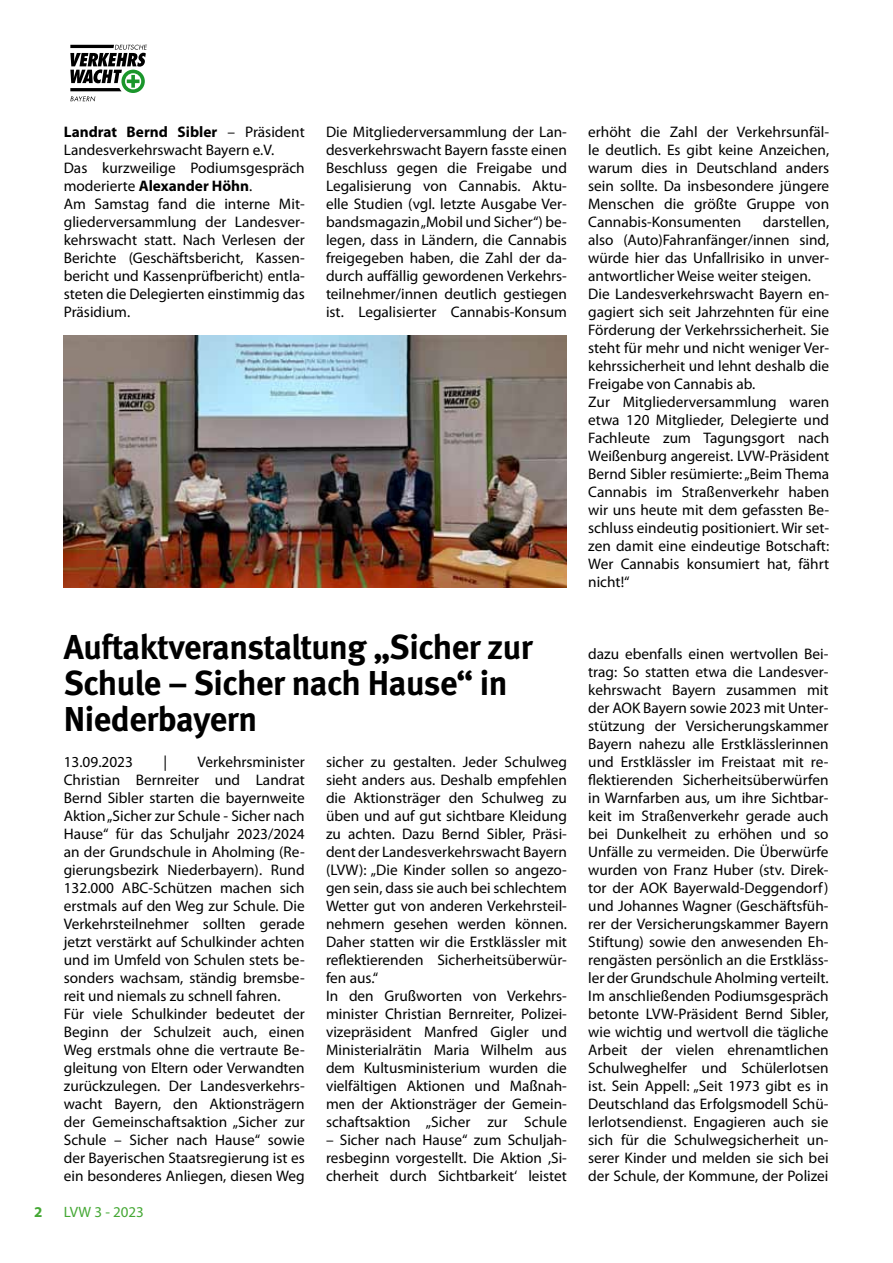
<style>
.page{position:relative;width:893px;height:1263px;background:#fff}
.page>*{position:absolute;margin:0;border:0;box-sizing:border-box;transform-origin:0 0}
.t1{font:700 34.5px/36px "Meta";letter-spacing:-.015em;color:#000}
.t2{font:15.3px/18px "Myriad Pro";color:#000}
.t3{font:15px "Myriad Pro";color:#45a835}
.t4{font:700 15px "Myriad Pro";color:#45a835}
.s1{font-weight:700}
</style>
<div class="page">
<svg style="left:70px;top:45px;width:77px;height:56px"></svg>
<img style="left:64px;top:335px;width:503px;height:252px">
<p class="t2" style="left:64px;top:123px;width:242px"><span class="s1">Landrat Bernd Sibler</span> – Präsident Landesverkehrswacht Bayern e.V.<br>Das kurzweilige Podiumsgespräch moderierte <span class="s1">Alexander Höhn</span>.<br>Am Samstag fand die interne Mit&shy;gliederversammlung der Landesver&shy;kehrswacht statt. Nach Verlesen der Berichte (Geschäftsbericht, Kassen&shy;bericht und Kassenprüfbericht) entla&shy;steten die Delegierten einstimmig das Präsidium.</p>
<p class="t2" style="left:326px;top:123px;width:242px;text-align:justify">Die Mitgliederversammlung der Lan&shy;desverkehrswacht Bayern fasste einen Beschluss gegen die Freigabe und Legalisierung von Cannabis. Aktu&shy;elle Studien (vgl. letzte Ausgabe Ver&shy;bandsmagazin „Mobil und Sicher“) be&shy;legen, dass in Ländern, die Cannabis freigegeben haben, die Zahl der da&shy;durch auffällig gewordenen Verkehrs&shy;teilnehmer/innen deutlich gestiegen ist. Legalisierter Cannabis-Konsum</p>
<p class="t2" style="left:588px;top:123px;width:242px;text-align:justify">erhöht die Zahl der Verkehrsunfäl&shy;le deutlich. Es gibt keine Anzeichen, warum dies in Deutschland anders sein sollte. Da insbesondere jüngere Menschen die größte Gruppe von Cannabis-Konsumenten</p>
<p class="t2" style="left:588px;top:212px;width:242px;text-indent:175px">darstellen, also (Auto)Fahranfänger/innen sind, würde hier das Unfallrisiko in unver&shy;antwortlicher Weise weiter steigen.<br>Die Landesverkehrswacht Bayern en&shy;gagiert sich seit Jahrzehnten für eine Förderung der Verkehrssicherheit. Sie steht für mehr und nicht weniger Ver&shy;kehrssicherheit und lehnt deshalb die Freigabe von Cannabis ab.<br>Zur Mitgliederversammlung waren etwa 120 Mitglieder, Delegierte und Fachleute zum Tagungsgort nach Weißenburg angereist. LVW-Präsident Bernd Sibler resümierte: „Beim Thema Cannabis im Straßenverkehr haben wir uns heute mit dem gefassten Be&shy;schluss eindeutig positioniert. Wir set&shy;zen damit eine eindeutige Botschaft:<br>Wer Cannabis konsumiert hat, fährt nicht!“</p>
<h1 class="t1" style="left:64px;top:629px;width:470px">Auftaktveranstaltung „Sicher zur<br>Schule – Sicher nach Hause“ in<br>Niederbayern</h1>
<p class="t2" style="left:64px;top:753px;width:71px">13.09.2023</p>
<p class="t2" style="left:164px;top:753px;width:5px">|</p>
<p class="t2" style="left:64px;top:753px;width:242px;text-indent:134px">Verkehrsminister Christian Bernreiter und Landrat Bernd Sibler starten die bayernweite Aktion „Sicher zur Schule - Sicher nach Hause“ für das Schuljahr 2023/2024 an der Grundschule in Aholming (Re&shy;gierungsbezirk Niederbayern). Rund 132.000 ABC-Schützen machen sich erstmals auf den Weg zur Schule. Die Verkehrsteilnehmer sollten gerade jetzt verstärkt auf Schulkinder achten und im Umfeld von Schulen stets be&shy;sonders wachsam, ständig bremsbe&shy;reit und niemals zu schnell fahren.<br>Für viele Schulkinder bedeutet der Beginn der Schulzeit auch, einen Weg erstmals ohne die vertraute Be&shy;gleitung von Eltern oder Verwandten zurückzulegen. Der Landesverkehrs&shy;wacht Bayern, den Aktionsträgern der Gemeinschaftsaktion „Sicher zur Schule – Sicher nach Hause“ sowie der Bayerischen Staatsregierung ist es ein besonderes Anliegen, diesen Weg</p>
<p class="t2" style="left:326px;top:753px;width:242px">sicher zu gestalten. Jeder Schulweg sieht anders aus. Deshalb empfehlen die Aktionsträger den Schulweg zu üben und auf gut sichtbare Kleidung zu achten. Dazu Bernd Sibler, Präsi&shy;dent der Landesverkehrswacht Bayern (LVW): „Die Kinder sollen so angezo&shy;gen sein, dass sie auch bei schlechtem Wetter gut von anderen Verkehrsteil&shy;nehmern gesehen werden können.<br>Daher statten wir die Erstklässler mit reflektierenden Sicherheitsüberwür&shy;fen aus.“<br>In den Grußworten von Verkehrs&shy;minister Christian Bernreiter, Polizei&shy;vizepräsident Manfred Gigler und Ministerialrätin Maria Wilhelm aus dem Kultusministerium wurden die vielfältigen Aktionen und Maßnah&shy;men der Aktionsträger der Gemein&shy;schaftsaktion „Sicher zur Schule</p>
<p class="t2" style="left:326px;top:1130px;width:242px;text-align:justify">– Sicher nach Hause“ zum Schuljah&shy;resbeginn vorgestellt. Die Aktion ,Si&shy;cherheit durch Sichtbarkeit‘ leistet</p>
<p class="t4" style="left:34px;top:1202px;width:10px">2</p>
<p class="t3" style="left:64px;top:1203px;width:82px">LVW 3 - 2023</p>
<p class="t2" style="left:588px;top:644px;width:242px;text-align:justify">dazu ebenfalls einen wertvollen Bei&shy;trag: So statten etwa die Landesver&shy;kehrswacht Bayern zusammen mit der AOK Bayern sowie 2023 mit Unter&shy;stützung der Versicherungskammer Bayern nahezu alle Erstklässlerinnen und Erstklässler im Freistaat mit re&shy;flektierenden Sicherheitsüberwürfen in Warnfarben aus, um ihre Sichtbar&shy;keit im Straßenverkehr gerade auch bei Dunkelheit zu erhöhen und so Unfälle zu vermeiden. Die Überwürfe wurden von Franz Huber (stv. Direk&shy;tor der AOK Bayerwald-Deggendorf) und Johannes Wagner (Geschäftsfüh&shy;rer der Versicherungskammer Bayern Stiftung) sowie den anwesenden Eh&shy;rengästen persönlich an die Erstkläss&shy;ler der Grundschule Aholming verteilt.<br>Im anschließenden Podiumsgespräch betonte LVW-Präsident Bernd Sibler, wie wichtig und wertvoll die tägliche Arbeit der vielen ehrenamtlichen Schulweghelfer und Schülerlotsen ist. Sein Appell: „Seit 1973 gibt es in Deutschland das Erfolgsmodell Schü&shy;lerlotsendienst. Engagieren auch sie sich für die Schulwegsicherheit un&shy;serer Kinder und melden sie sich bei der Schule, der Kommune, der Polizei</p>
</div>
